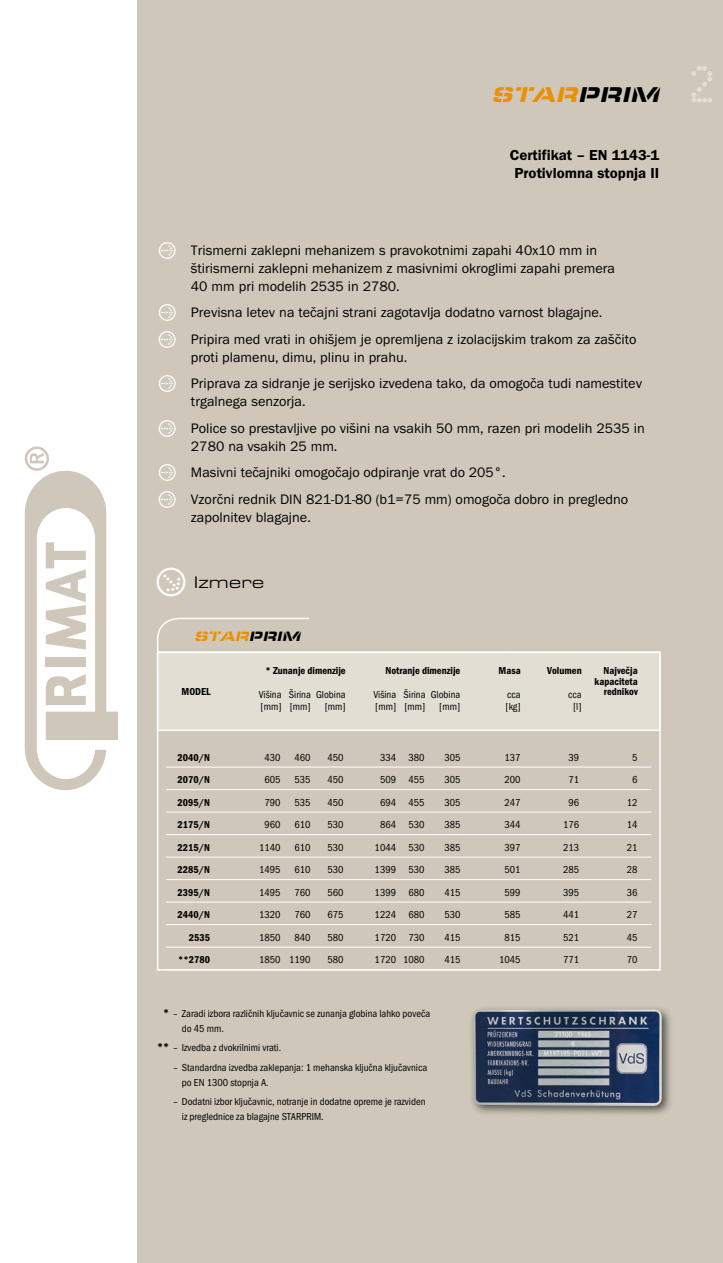
<style>
.page{position:relative;width:723px;height:1263px;background:#cfc7b9}
.page>*{position:absolute;margin:0;border:0;box-sizing:border-box;transform-origin:0 0}
.t1{font:53.55px "Dot Matrix Two Narrow";color:#e3ded4}
.t2{font:italic 22.2px "Eurostile Ste DCE Blac Exte";color:#eb9000}
.t3{font:17.25px "Eurostile TCE Regu Exte";color:#000}
.t4{font:600 15px/18px "Franklin Got Itc TCE";color:#000}
.t5{font:14.25px/26.5px "Franklin Got Itc TCE";color:#000}
.t6{font:italic 14.1px "Eurostile Ste DCE Blac Exte";color:#eb9000}
.t7{font:600 condensed 12px "Franklin Got Itc TCE";color:#000}
.t8{font:condensed 10.5px/12.6px "Franklin Got Itc TCE";color:#000}
.t9{font:600 condensed 10.5px/10.5px "Franklin Got Itc TCE";color:#000;text-align:right}
.t10{font:600 condensed 10.35px "Franklin Got Itc TCE";color:#000}
.s1{color:#000}
.s2{font-family:"Button Bonus Circle Positive";font-size:21px;color:#fff}
.s3{font-family:"Button Bonus Circle Positive";font-size:36px;color:#fff}
</style>
<div class="page">
<div style="left:0;top:0;width:136px;height:1263px;background:#fff"></div>
<div style="left:157px;top:652px;width:503px;height:79px;background:#e3ded4;border:2px solid #fff"></div>
<div style="left:157px;top:651px;width:504px;height:320px;border:2px solid #fff"></div>
<hr style="left:166px;top:767px;width:485px;height:1px;background:#fff">
<hr style="left:166px;top:789px;width:485px;height:1px;background:#fff">
<hr style="left:166px;top:812px;width:485px;height:1px;background:#fff">
<hr style="left:166px;top:834px;width:485px;height:1px;background:#fff">
<hr style="left:166px;top:857px;width:485px;height:1px;background:#fff">
<hr style="left:166px;top:879px;width:485px;height:1px;background:#fff">
<hr style="left:166px;top:902px;width:485px;height:1px;background:#fff">
<hr style="left:166px;top:924px;width:485px;height:1px;background:#fff">
<hr style="left:166px;top:947px;width:485px;height:1px;background:#fff">
<hr style="left:166px;top:969px;width:485px;height:1px;background:#fff">
<div style="left:468px;top:1004px;width:205px;height:113px;background:#000;opacity:.6"></div>
<img style="left:473px;top:1009px;width:189px;height:97px">
<svg style="left:25px;top:446px;width:93px;height:344px"></svg>
<h2 class="t2" style="left:491px;top:81px;width:175px">STAR<span class="s1">PRIM</span></h2>
<h3 class="t4" style="left:510px;top:146px;width:151px">Certifikat – EN 1143-1<br>Protivlomna stopnja II</h3>
<h3 class="t5" style="left:191px;top:241px;width:426px;line-height:18px;text-indent:-34px"><span class="s2">A</span> Trismerni zaklepni mehanizem s pravokotnimi zapahi 40x10 mm in štirismerni zaklepni mehanizem z masivnimi okroglimi zapahi premera<br>40 mm pri modelih 2535 in 2780.</h3>
<h3 class="t5" style="left:157px;top:300px;width:481px"><span class="s2">A</span> Previsna letev na tečajni strani zagotavlja dodatno varnost blagajne.<br><span class="s2">A</span> Pripira med vrati in ohišjem je opremljena z izolacijskim trakom za zaščito</h3>
<h3 class="t5" style="left:157px;top:344px;width:487px;text-indent:34px">proti plamenu, dimu, plinu in prahu.<br><span class="s2">A</span> Priprava za sidranje je serijsko izvedena tako, da omogoča tudi namestitev</h3>
<h3 class="t5" style="left:157px;top:389px;width:489px;text-indent:34px">trgalnega senzorja.<br><span class="s2">A</span> Police so prestavljive po višini na vsakih 50 mm, razen pri modelih 2535 in</h3>
<h3 class="t5" style="left:157px;top:433px;width:473px;text-indent:34px">2780 na vsakih 25 mm.<br><span class="s2">A</span> Masivni tečajniki omogočajo odpiranje vrat do 205°.<br><span class="s2">A</span> Vzorčni rednik DIN 821-D1-80 (b1=75 mm) omogoča dobro in pregledno</h3>
<h3 class="t5" style="left:191px;top:504px;width:121px">zapolnitev blagajne.</h3>
<h3 class="t3" style="left:153px;top:572px;width:113px"><span class="s3">F</span> Izmere</h3>
<h3 class="t6" style="left:194px;top:628px;width:111px">STAR<span class="s1">PRIM</span></h3>
<p class="t9" style="left:181px;top:687px;width:31px">MODEL</p>
<p class="t9" style="left:266px;top:666px;width:82px">* Zunanje dimenzije</p>
<p class="t8" style="left:259px;top:688px;width:89px">Višina Širina Globina [mm] [mm]</p>
<p class="t8" style="left:325px;top:701px;width:23px">[mm]</p>
<p class="t9" style="left:385px;top:666px;width:76px">Notranje dimenzije</p>
<p class="t8" style="left:373px;top:688px;width:89px">Višina Širina Globina [mm] [mm]</p>
<p class="t8" style="left:439px;top:701px;width:23px">[mm]</p>
<p class="t9" style="left:498px;top:666px;width:24px">Masa</p>
<p class="t8" style="left:505px;top:688px;width:17px">cca [kg]</p>
<p class="t9" style="left:547px;top:666px;width:36px">Volumen</p>
<p class="t8" style="left:568px;top:688px;width:15px;text-align:center">cca [l]</p>
<p class="t9" style="left:594px;top:666px;width:45px">Največja kapaciteta rednikov</p>
<p class="t10" style="left:178px;top:752px;width:34px">2040/N</p>
<p class="t8" style="left:264px;top:751px;width:18px">430</p>
<p class="t8" style="left:294px;top:751px;width:18px">460</p>
<p class="t8" style="left:327px;top:751px;width:18px">450</p>
<p class="t8" style="left:380px;top:751px;width:46px">334 380</p>
<p class="t8" style="left:444px;top:751px;width:18px">305</p>
<p class="t8" style="left:504px;top:751px;width:18px">137</p>
<p class="t8" style="left:568px;top:751px;width:12px">39</p>
<p class="t8" style="left:632px;top:751px;width:7px">5</p>
<p class="t10" style="left:178px;top:774px;width:34px">2070/N</p>
<p class="t8" style="left:264px;top:774px;width:18px">605</p>
<p class="t8" style="left:294px;top:774px;width:18px">535</p>
<p class="t8" style="left:327px;top:774px;width:18px">450</p>
<p class="t8" style="left:380px;top:774px;width:46px">509 455</p>
<p class="t8" style="left:444px;top:774px;width:18px">305</p>
<p class="t8" style="left:504px;top:774px;width:18px">200</p>
<p class="t8" style="left:568px;top:774px;width:12px">71</p>
<p class="t8" style="left:632px;top:774px;width:7px">6</p>
<p class="t10" style="left:178px;top:797px;width:34px">2095/N</p>
<p class="t8" style="left:264px;top:796px;width:18px">790</p>
<p class="t8" style="left:294px;top:796px;width:18px">535</p>
<p class="t8" style="left:327px;top:796px;width:18px">450</p>
<p class="t8" style="left:380px;top:796px;width:46px">694 455</p>
<p class="t8" style="left:444px;top:796px;width:18px">305</p>
<p class="t8" style="left:504px;top:796px;width:18px">247</p>
<p class="t8" style="left:568px;top:796px;width:12px">96</p>
<p class="t8" style="left:627px;top:796px;width:12px">12</p>
<p class="t10" style="left:178px;top:819px;width:34px">2175/N</p>
<p class="t8" style="left:264px;top:819px;width:18px">960</p>
<p class="t8" style="left:294px;top:819px;width:18px">610</p>
<p class="t8" style="left:327px;top:819px;width:18px">530</p>
<p class="t8" style="left:380px;top:819px;width:46px">864 530</p>
<p class="t8" style="left:444px;top:819px;width:18px">385</p>
<p class="t8" style="left:504px;top:819px;width:18px">344</p>
<p class="t8" style="left:563px;top:819px;width:18px">176</p>
<p class="t8" style="left:627px;top:819px;width:12px">14</p>
<p class="t10" style="left:178px;top:842px;width:34px">2215/N</p>
<p class="t8" style="left:259px;top:841px;width:23px">1140</p>
<p class="t8" style="left:294px;top:841px;width:18px">610</p>
<p class="t8" style="left:327px;top:841px;width:18px">530</p>
<p class="t8" style="left:375px;top:841px;width:51px">1044 530</p>
<p class="t8" style="left:444px;top:841px;width:18px">385</p>
<p class="t8" style="left:504px;top:841px;width:18px">397</p>
<p class="t8" style="left:563px;top:841px;width:18px">213</p>
<p class="t8" style="left:627px;top:841px;width:12px">21</p>
<p class="t10" style="left:178px;top:864px;width:34px">2285/N</p>
<p class="t8" style="left:259px;top:864px;width:23px">1495</p>
<p class="t8" style="left:294px;top:864px;width:18px">610</p>
<p class="t8" style="left:327px;top:864px;width:18px">530</p>
<p class="t8" style="left:375px;top:864px;width:51px">1399 530</p>
<p class="t8" style="left:444px;top:864px;width:18px">385</p>
<p class="t8" style="left:504px;top:864px;width:18px">501</p>
<p class="t8" style="left:563px;top:864px;width:18px">285</p>
<p class="t8" style="left:627px;top:864px;width:12px">28</p>
<p class="t10" style="left:178px;top:887px;width:34px">2395/N</p>
<p class="t8" style="left:259px;top:886px;width:23px">1495</p>
<p class="t8" style="left:294px;top:886px;width:18px">760</p>
<p class="t8" style="left:327px;top:886px;width:18px">560</p>
<p class="t8" style="left:375px;top:886px;width:51px">1399 680</p>
<p class="t8" style="left:444px;top:886px;width:18px">415</p>
<p class="t8" style="left:504px;top:886px;width:18px">599</p>
<p class="t8" style="left:563px;top:886px;width:18px">395</p>
<p class="t8" style="left:627px;top:886px;width:12px">36</p>
<p class="t10" style="left:178px;top:909px;width:34px">2440/N</p>
<p class="t8" style="left:259px;top:909px;width:23px">1320</p>
<p class="t8" style="left:294px;top:909px;width:18px">760</p>
<p class="t8" style="left:327px;top:909px;width:18px">675</p>
<p class="t8" style="left:375px;top:909px;width:51px">1224 680</p>
<p class="t8" style="left:444px;top:909px;width:18px">530</p>
<p class="t8" style="left:504px;top:909px;width:18px">585</p>
<p class="t8" style="left:563px;top:909px;width:18px">441</p>
<p class="t8" style="left:627px;top:909px;width:12px">27</p>
<p class="t10" style="left:189px;top:932px;width:23px">2535</p>
<p class="t8" style="left:259px;top:931px;width:23px">1850</p>
<p class="t8" style="left:294px;top:931px;width:18px">840</p>
<p class="t8" style="left:327px;top:931px;width:18px">580</p>
<p class="t8" style="left:375px;top:931px;width:51px">1720 730</p>
<p class="t8" style="left:444px;top:931px;width:18px">415</p>
<p class="t8" style="left:504px;top:931px;width:18px">815</p>
<p class="t8" style="left:563px;top:931px;width:18px">521</p>
<p class="t8" style="left:627px;top:931px;width:12px">45</p>
<p class="t10" style="left:178px;top:954px;width:33px">**2780</p>
<p class="t8" style="left:259px;top:954px;width:53px">1850 1190</p>
<p class="t8" style="left:327px;top:954px;width:18px">580</p>
<p class="t8" style="left:375px;top:954px;width:51px">1720 1080</p>
<p class="t8" style="left:444px;top:954px;width:18px">415</p>
<p class="t8" style="left:499px;top:954px;width:23px">1045</p>
<p class="t8" style="left:563px;top:954px;width:18px">771</p>
<p class="t8" style="left:627px;top:954px;width:12px">70</p>
<p class="t7" style="left:163px;top:1006px;width:8px">*</p>
<p class="t7" style="left:157px;top:1040px;width:14px">**</p>
<p class="t8" style="left:182px;top:1006px;width:250px;line-height:15px;text-indent:-9px">– Zaradi izbora različnih ključavnic se zunanja globina lahko poveča do 45 mm.</p>
<p class="t8" style="left:173px;top:1041px;width:109px">– Izvedba z dvokrilnimi vrati.</p>
<p class="t8" style="left:182px;top:1060px;width:247px;line-height:15px;text-indent:-9px">– Standardna izvedba zaklepanja: 1 mehanska ključna ključavnica po EN 1300 stopnja A.</p>
<p class="t8" style="left:182px;top:1094px;width:245px;line-height:15px;text-indent:-9px">– Dodatni izbor ključavnic, notranje in dodatne opreme je razviden iz preglednice za blagajne STARPRIM.</p>
<h1 class="t1" style="left:689px;top:55px;width:28px">2</h1>
</div>
